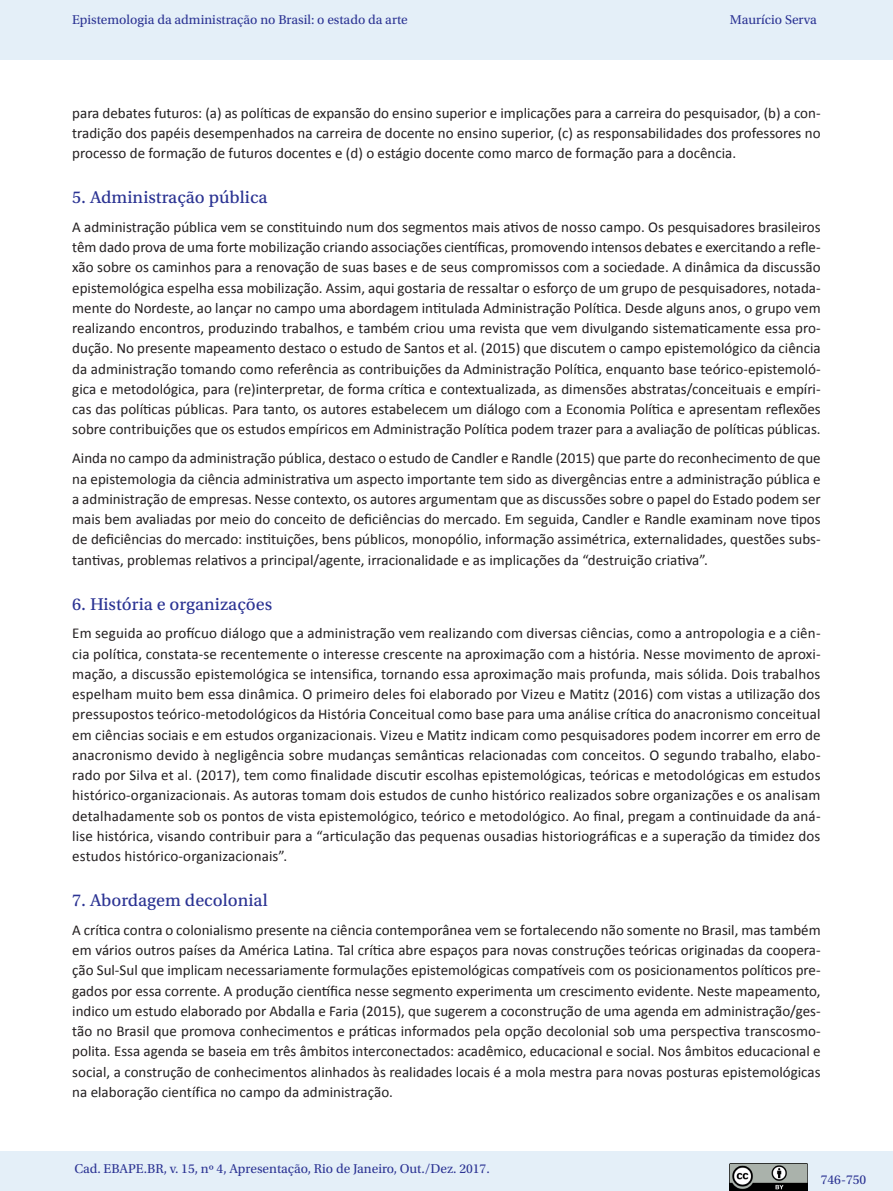
<style>
.page{position:relative;width:893px;height:1191px;background:#fff}
.page>*{position:absolute;margin:0;border:0;box-sizing:border-box;transform-origin:0 0}
._07_2_sub2{font:18px "Utopia Std Capt";color:#2b3393}
._06_0_texto{font:15px/20.2px "Calibri";color:#231f20;text-align:justify}
.t1{font:13.5px "Utopia Std";color:#2b3393}
.s1{color:#221e1f}
</style>
<div class="page">
<div style="left:0;top:1151px;width:893px;height:40px;background:#e4eff8"></div>
<img style="left:730px;top:1163px;width:77px;height:27px">
<div style="left:0;top:0;width:893px;height:60px;background:#e4eff8"></div>
<p class="t1" style="left:72px;top:12px;width:337px">Epistemologia da administração no Brasil: o estado da arte</p>
<p class="t1" style="left:730px;top:12px;width:89px">Maurício Serva</p>
<p class="_06_0_texto" style="left:72px;top:102px;width:750px">para debates futuros: (a) as políticas de expansão do ensino superior e implicações para a carreira do pesquisador, (b) a con&shy;tradição dos papéis desempenhados na carreira de docente no ensino superior, (c) as responsabilidades dos professores no processo de formação de futuros docentes e (d) o estágio docente como marco de formação para a docência.</p>
<p class="_07_2_sub2" style="left:72px;top:187px;width:197px">5. Administração pública</p>
<p class="_06_0_texto" style="left:72px;top:217px;width:750px">A administração pública vem se constituindo num dos segmentos mais ativos de nosso campo. Os pesquisadores brasileiros têm dado prova de uma forte mobilização criando associações científicas, promovendo intensos debates e exercitando a refle&shy;xão sobre os caminhos para a renovação de suas bases e de seus compromissos com a sociedade. A dinâmica da discussão epistemológica espelha essa mobilização. Assim, aqui gostaria de ressaltar o esforço de um grupo de pesquisadores, notada&shy;mente do Nordeste, ao lançar no campo uma abordagem intitulada Administração Política. Desde alguns anos, o grupo vem realizando encontros, produzindo trabalhos, e também criou uma revista que vem divulgando sistematicamente essa pro&shy;dução. No presente mapeamento destaco o estudo de Santos et al. (2015) que discutem o campo epistemológico da ciência da administração tomando como referência as contribuições da Administração Política, enquanto base teórico-epistemoló&shy;gica e metodológica, para (re)interpretar, de forma crítica e contextualizada, as dimensões abstratas/conceituais e empíri&shy;cas das políticas públicas. Para tanto, os autores estabelecem um diálogo com a Economia Política e apresentam reflexões sobre contribuições que os estudos empíricos em Administração Política podem trazer para a avaliação de políticas públicas.</p>
<p class="_06_0_texto" style="left:72px;top:448px;width:750px">Ainda no campo da administração pública, destaco o estudo de Candler e Randle (2015) que parte do reconhecimento de que na epistemologia da ciência administrativa um aspecto importante tem sido as divergências entre a administração pública e a administração de empresas. Nesse contexto, os autores argumentam que as discussões sobre o papel do Estado podem ser mais bem avaliadas por meio do conceito de deficiências do mercado. Em seguida, Candler e Randle examinam nove tipos de deficiências do mercado: instituições, bens públicos, monopólio, informação assimétrica, externalidades, questões subs&shy;tantivas, problemas relativos a principal/agente, irracionalidade e as implicações da “destruição criativa”.</p>
<p class="_07_2_sub2" style="left:72px;top:594px;width:201px">6. História e organizações</p>
<p class="_06_0_texto" style="left:72px;top:623px;width:750px">Em seguida ao profícuo diálogo que a administração vem realizando com diversas ciências, como a antropologia e a ciên&shy;cia política, constata-se recentemente o interesse crescente na aproximação com a história. Nesse movimento de aproxi&shy;mação, a discussão epistemológica se intensifica, tornando essa aproximação mais profunda, mais sólida. Dois trabalhos espelham muito bem essa dinâmica. O primeiro deles foi elaborado por Vizeu e Matitz (2016) com vistas a utilização dos pressupostos teórico-metodológicos da História Conceitual como base para uma análise crítica do anacronismo conceitual em ciências sociais e em estudos organizacionais. Vizeu e Matitz indicam como pesquisadores podem incorrer em erro de anacronismo devido à negligência sobre mudanças semânticas relacionadas com conceitos. O segundo trabalho, elabo&shy;rado por Silva et al. (2017), tem como finalidade discutir escolhas epistemológicas, teóricas e metodológicas em estudos histórico-organizacionais. As autoras tomam dois estudos de cunho histórico realizados sobre organizações e os analisam detalhadamente sob os pontos de vista epistemológico, teórico e metodológico. Ao final, pregam a continuidade da aná&shy;lise histórica, visando contribuir para a “articulação das pequenas ousadias historiográficas e a superação da timidez dos estudos histórico-organizacionais”.</p>
<p class="_07_2_sub2" style="left:72px;top:890px;width:197px">7. Abordagem decolonial</p>
<p class="_06_0_texto" style="left:72px;top:920px;width:750px"><span class="s1">A crítica contra o colonialismo presente na ciência contemporânea vem se fortalecendo não somente no Brasil, mas também em vários outros países da América Latina. Tal crítica abre espaços para novas construções teóricas originadas da coopera&shy;ção Sul-Sul que implicam</span> necessariamente formulações epistemológicas compatíveis com os posicionamentos políticos pre&shy;gados por essa corrente. A produção científica nesse segmento experimenta um crescimento evidente. Neste mapeamento, indico um estudo elaborado por Abdalla e Faria (2015), que sugerem a coconstrução de uma agenda em administração/ges&shy;tão no Brasil que promova conhecimentos e práticas informados pela opção decolonial sob uma perspectiva transcosmo&shy;polita. Essa agenda se baseia em três âmbitos interconectados: acadêmico, educacional e social. Nos âmbitos educacional e social, a construção de conhecimentos alinhados às realidades locais é a mola mestra para novas posturas epistemológicas na elaboração científica no campo da administração.</p>
<p class="t1" style="left:74px;top:1161px;width:417px">Cad. EBAPE.BR, v. 15, nº 4, Apresentação, Rio de Janeiro, Out./Dez. 2017.</p>
<p class="t1" style="left:821px;top:1172px;width:47px">746-750</p>
</div>
